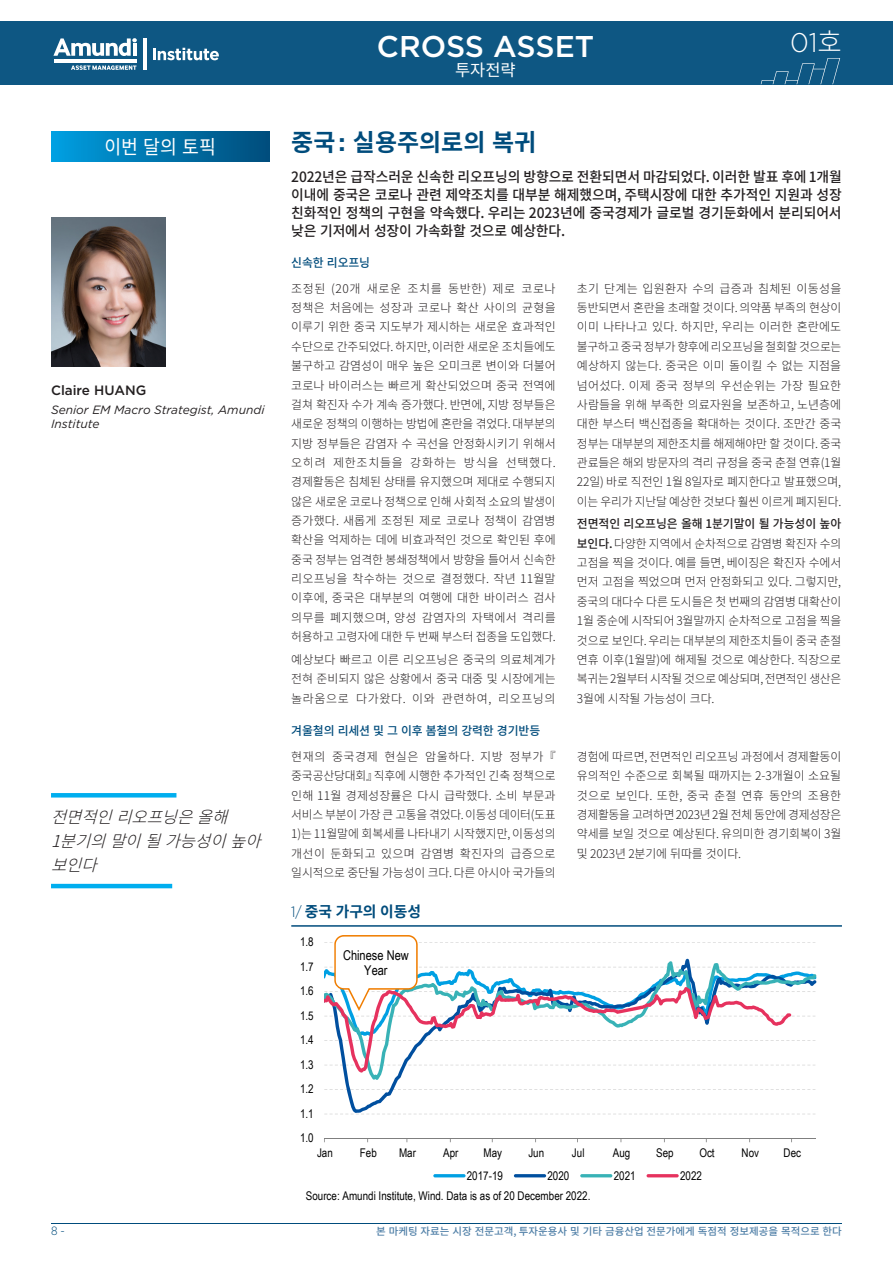
<style>
.page{position:relative;width:893px;height:1263px;background:#fff}
.page>*{position:absolute;margin:0;border:0;box-sizing:border-box;transform-origin:0 0}
.t1{font:500 30px "Gotham";letter-spacing:-.005em;color:#fff}
.t2{font:300 27px "Gotham";color:#fff}
.Titre_Art_2020{font:700 24px "Noto Sans CJ Kkr";color:#004c7c}
.t3{font:19.5px "Noto Sans CJ Kkr";color:#fff;scale:.94 1}
.Accroche_Excergue_20{font:italic 300 16.5px/24px "Noto Sans CJ Kkr";color:#231f20}
.t4{font:16.5px "Noto Sans CJ Kkr";color:#fff}
.Titre_des_graphiques{font:700 15px "Noto Sans CJ Kkr";letter-spacing:-.01em;color:#004c7c}
.TXT_Intro{font:500 14.25px/18px "Noto Sans CJ Kkr";letter-spacing:-.01em;color:#231f20;text-align:justify}
.t5{font:13.5px/15.5px "Arial Narrow";color:#000;text-align:center}
.Auteur{font:500 13.5px "Gotham";color:#231f20}
.TXT_courant_2020{font:300 12px/19.4px "Noto Sans CJ Kkr";letter-spacing:-.01em;color:#231f20;text-align:justify}
.t6{font:12px "Arial Narrow";color:#000}
.t7{font:italic 12px/14.4px "Gotham";color:#231f20}
.Inter_bleu_2020_éten{font:500 12px "Noto Sans CJ Kkr";letter-spacing:-.01em;color:#004c7c}
.t8{font:300 12px "Gotham Narrow";color:#004c7c}
.t9{font:500 10.35px "Noto Sans CJ Kkr";color:#4f7fa7}
.s1{font-family:"Noto Sans CJ Kkr"}
.s2{font-family:"Gotham"}
.s3{font-weight:500}
.s4{font-family:"Gotham Narrow";font-weight:300}
</style>
<div class="page">
<hr style="left:51px;top:1222px;width:791px;height:1px;background:#004c7c">
<div style="left:0;top:21px;width:893px;height:64px;background:#0e5783"></div>
<svg style="left:53px;top:38px;width:84px;height:18px"></svg>
<hr style="left:54px;top:59px;width:82px;height:3px;background:#fff">
<svg style="left:71px;top:65px;width:65px;height:5px"></svg>
<hr style="left:143px;top:38px;width:3px;height:32px;background:#fff">
<svg style="left:153px;top:48px;width:66px;height:12px"></svg>
<svg style="left:761px;top:58px;width:79px;height:26px"></svg>
<img style="left:51px;top:218px;width:115px;height:148px">
<div style="left:51px;top:132px;width:218px;height:30px;background:linear-gradient(to right,#009fe0,#004c7b)"></div>
<hr style="left:324px;top:1138px;width:491px;height:1px;background:#7f7f7f">
<svg style="left:324px;top:1080px;width:492px;height:33px"></svg>
<hr style="left:433px;top:1174px;width:33px;height:3px;background:#00a0e3;border-radius:2px">
<hr style="left:514px;top:1174px;width:32px;height:3px;background:#004f9f;border-radius:2px">
<hr style="left:580px;top:1174px;width:32px;height:3px;background:#38b2b6;border-radius:2px">
<hr style="left:647px;top:1174px;width:32px;height:3px;background:#e6325e;border-radius:2px">
<svg style="left:324px;top:935px;width:492px;height:138px"></svg>
<hr style="left:291px;top:925px;width:551px;height:2px;background:#004c7c">
<hr style="left:51px;top:793px;width:125px;height:4px;background:#00aeef">
<hr style="left:51px;top:884px;width:121px;height:4px;background:#00aeef">
<p class="t3" style="left:104px;top:136px;width:120px">이번 달의 토픽</p>
<p class="Auteur" style="left:51px;top:382px;width:97px">Claire HUANG</p>
<p class="t7" style="left:51px;top:402px;width:215px">Senior EM Macro Strategist, Amundi<br>Institute</p>
<p class="Accroche_Excergue_20" style="left:51px;top:805px;width:224px">전면적인리오프닝은올해<br>1분기의말이될가능성이높아 보인다</p>
<h1 class="t1" style="left:377px;top:27px;width:219px">CROSS ASSET</h1>
<h3 class="t4" style="left:455px;top:61px;width:62px">투자전략</h3>
<h2 class="t2" style="left:790px;top:25px;width:53px">01<span class="s1">호</span></h2>
<p class="Titre_Art_2020" style="left:291px;top:129px;width:247px">중국 <span class="s2">:</span> 실용주의로의 복귀</p>
<p class="TXT_Intro" style="left:291px;top:168px;width:552px">2022년은 급작스러운 신속한 리오프닝의 방향으로 전환되면서 마감되었다. 이러한 발표 후에 1개월 이내에 중국은 코로나 관련 제약조치를 대부분 해제했으며, 주택시장에 대한 추가적인 지원과 성장 친화적인 정책의 구현을 약속했다. 우리는 2023년에 중국경제가 글로벌 경기둔화에서 분리되어서 낮은 기저에서 성장이 가속화할 것으로 예상한다.</p>
<p class="Inter_bleu_2020_éten" style="left:291px;top:255px;width:80px">신속한 리오프닝</p>
<p class="TXT_courant_2020" style="left:291px;top:279px;width:266px">조정된 (20개 새로운 조치를 동반한) 제로 코로나 정책은 처음에는 성장과 코로나 확산 사이의 균형을 이루기 위한 중국 지도부가 제시하는 새로운 효과적인 수단으로 간주되었다. 하지만, 이러한 새로운 조치들에도 불구하고 감염성이 매우 높은 오미크론 변이와 더불어 코로나 바이러스는 빠르게 확산되었으며 중국 전역에 걸쳐 확진자 수가 계속 증가했다. 반면에, 지방 정부들은 새로운 정책의 이행하는 방법에 혼란을 겪었다. 대부분의 지방 정부들은 감염자 수 곡선을 안정화시키기 위해서 오히려 제한조치들을 강화하는 방식을 선택했다. 경제활동은 침체된 상태를 유지했으며 제대로 수행되지 않은 새로운 코로나 정책으로 인해 사회적 소요의 발생이 증가했다. 새롭게 조정된 제로 코로나 정책이 감염병 확산을 억제하는 데에 비효과적인 것으로 확인된 후에 중국 정부는 엄격한 봉쇄정책에서 방향을 틀어서 신속한 리오프닝을 착수하는 것으로 결정했다. 작년 11월말 이후에, 중국은 대부분의 여행에 대한 바이러스 검사 의무를 폐지했으며, 양성 감염자의 자택에서 격리를 허용하고 고령자에 대한 두 번째 부스터 접종을 도입했다.</p>
<p class="TXT_courant_2020" style="left:291px;top:650px;width:266px">예상보다 빠르고 이른 리오프닝은 중국의 의료체계가 전혀 준비되지 않은 상황에서 중국 대중 및 시장에게는 놀라움으로 다가왔다. 이와 관련하여, 리오프닝의</p>
<p class="TXT_courant_2020" style="left:577px;top:279px;width:266px">초기 단계는 입원환자 수의 급증과 침체된 이동성을 동반되면서 혼란을 초래할 것이다. 의약품 부족의 현상이 이미 나타나고 있다. 하지만, 우리는 이러한 혼란에도 불구하고 중국 정부가 향후에 리오프닝을 철회할 것으로는 예상하지 않는다. 중국은 이미 돌이킬 수 없는 지점을 넘어섰다. 이제 중국 정부의 우선순위는 가장 필요한 사람들을 위해 부족한 의료자원을 보존하고, 노년층에 대한 부스터 백신접종을 확대하는 것이다. 조만간 중국 정부는 대부분의 제한조치를 해제해야만 할 것이다. 중국 관료들은 해외 방문자의 격리 규정을 중국 춘절 연휴(1월 22일) 바로 직전인 1월 8일자로 폐지한다고 발표했으며, 이는 우리가 지난달 예상한 것보다 훨씬 이르게 폐지된다.</p>
<p class="TXT_courant_2020" style="left:577px;top:515px;width:266px"><span class="s3">전면적인 리오프닝은 올해 1분기말이 될 가능성이 높아 보인다.</span> 다양한 지역에서 순차적으로 감염병 확진자 수의 고점을 찍을 것이다. 예를 들면, 베이징은 확진자 수에서 먼저 고점을 찍었으며 먼저 안정화되고 있다. 그렇지만, 중국의 대다수 다른 도시들은 첫 번째의 감염병 대확산이 1월 중순에 시작되어 3월말까지 순차적으로 고점을 찍을 것으로 보인다. 우리는 대부분의 제한조치들이 중국 춘절 연휴 이후(1월말)에 해제될 것으로 예상한다. 직장으로 복귀는 2월부터 시작될 것으로 예상되며, 전면적인 생산은 3월에 시작될 가능성이 크다.</p>
<p class="Inter_bleu_2020_éten" style="left:291px;top:723px;width:250px">겨울철의 리세션 및 그 이후 봄철의 강력한 경기반등</p>
<p class="TXT_courant_2020" style="left:291px;top:747px;width:266px">현재의 중국경제 현실은 암울하다. 지방 정부가 『중국공산당대회』직후에 시행한 추가적인 긴축 정책으로 인해 11월 경제성장률은 다시 급락했다. 소비 부문과 서비스 부분이 가장 큰 고통을 겪었다. 이동성 데이터(도표 1)는 11월말에 회복세를 나타내기 시작했지만, 이동성의 개선이 둔화되고 있으며 감염병 확진자의 급증으로 일시적으로 중단될 가능성이 크다. 다른 아시아 국가들의</p>
<p class="TXT_courant_2020" style="left:577px;top:747px;width:266px">경험에 따르면, 전면적인 리오프닝 과정에서 경제활동이 유의적인 수준으로 회복될 때까지는 2-3개월이 소요될 것으로 보인다. 또한, 중국 춘절 연휴 동안의 조용한 경제활동을 고려하면 2023년 2월 전체 동안에 경제성장은 약세를 보일 것으로 예상된다. 유의미한 경기회복이 3월 및 2023년 2분기에 뒤따를 것이다.</p>
<p class="Titre_des_graphiques" style="left:291px;top:903px;width:131px"><span class="s4">1/</span> 중국 가구의 이동성</p>
<p class="t6" style="left:300px;top:933px;width:15px">1.8</p>
<p class="t6" style="left:300px;top:958px;width:15px">1.7</p>
<p class="t6" style="left:300px;top:982px;width:15px">1.6</p>
<p class="t6" style="left:300px;top:1007px;width:15px">1.5</p>
<p class="t6" style="left:300px;top:1031px;width:15px">1.4</p>
<p class="t6" style="left:300px;top:1056px;width:15px">1.3</p>
<p class="t6" style="left:300px;top:1080px;width:15px">1.2</p>
<p class="t6" style="left:300px;top:1105px;width:15px">1.1</p>
<p class="t6" style="left:300px;top:1129px;width:15px">1.0</p>
<p class="t5" style="left:343px;top:946px;width:67px">Chinese New<br>Year</p>
<p class="t6" style="left:317px;top:1144px;width:17px">Jan</p>
<p class="t6" style="left:360px;top:1144px;width:18px">Feb</p>
<p class="t6" style="left:399px;top:1144px;width:18px">Mar</p>
<p class="t6" style="left:443px;top:1144px;width:17px">Apr</p>
<p class="t6" style="left:484px;top:1144px;width:20px">May</p>
<p class="t6" style="left:528px;top:1144px;width:17px">Jun</p>
<p class="t6" style="left:572px;top:1144px;width:14px">Jul</p>
<p class="t6" style="left:613px;top:1144px;width:19px">Aug</p>
<p class="t6" style="left:656px;top:1144px;width:19px">Sep</p>
<p class="t6" style="left:699px;top:1144px;width:17px">Oct</p>
<p class="t6" style="left:742px;top:1144px;width:19px">Nov</p>
<p class="t6" style="left:784px;top:1144px;width:19px">Dec</p>
<p class="t6" style="left:467px;top:1166px;width:38px">2017-19</p>
<p class="t6" style="left:547px;top:1166px;width:23px">2020</p>
<p class="t6" style="left:614px;top:1166px;width:23px">2021</p>
<p class="t6" style="left:680px;top:1166px;width:23px">2022</p>
<p class="t6" style="left:306px;top:1187px;width:286px">Source: Amundi Institute, Wind. Data is as of 20 December 2022.</p>
<p class="t8" style="left:51px;top:1224px;width:15px">8 -</p>
<p class="t9" style="left:376px;top:1225px;width:467px">본 마케팅 자료는 시장 전문고객, 투자운용사 및 기타 금융산업 전문가에게 독점적 정보제공을 목적으로 한다</p>
</div>
